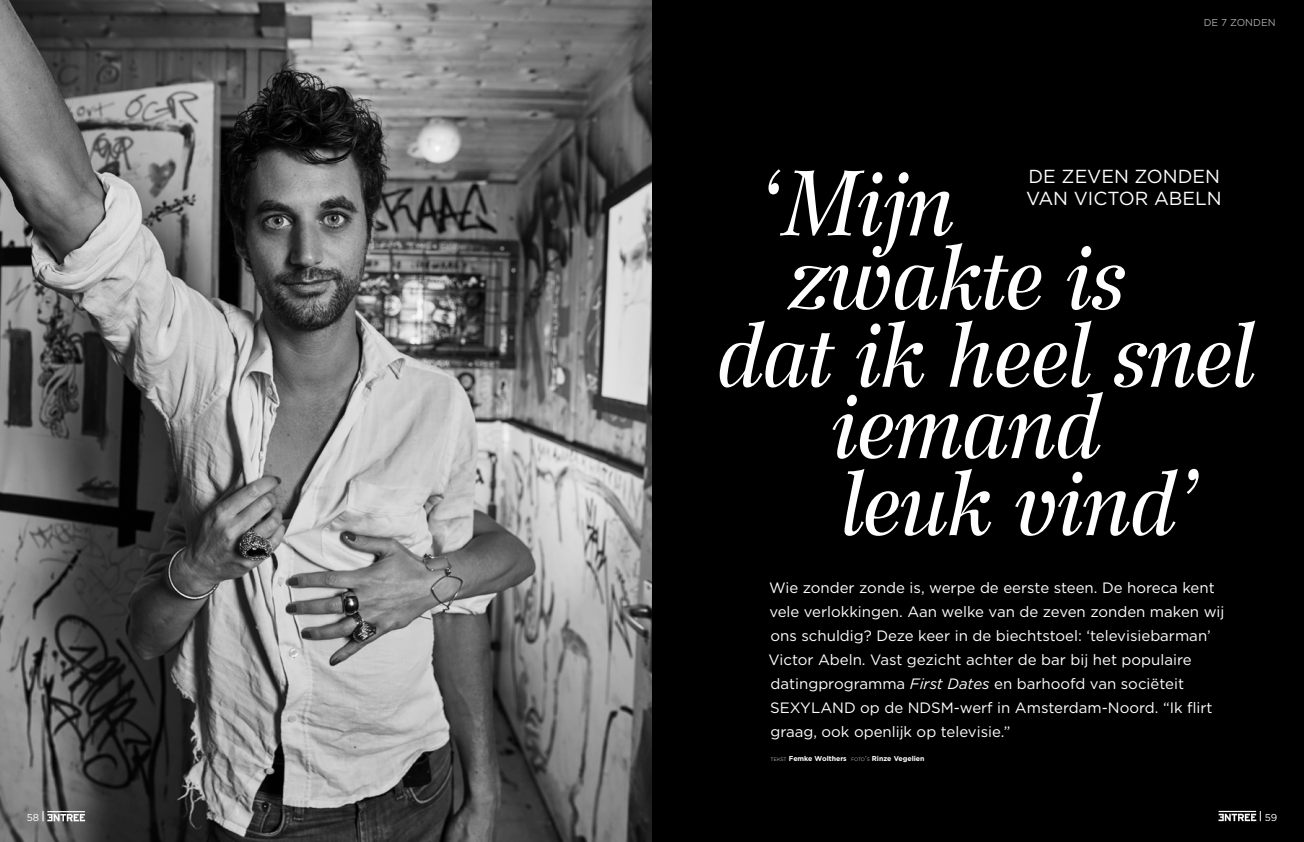
<style>
.page{position:relative;width:1304px;height:842px;background:#fff}
.page>*{position:absolute;margin:0;border:0;box-sizing:border-box;transform-origin:0 0}
.t1{font:italic 91.9px/151.3px "Wilke LT Std";letter-spacing:-.04em;color:#fff}
.t2{font:18.9px/22.6px "Gotham";color:#fff}
.t3{font:15px/24px "Gotham";color:#fff}
.t4{font:10px "Gotham";color:#a7a7a8}
.t5{font:10px "Gotham";color:#fff}
.t6{font:700 7px "Gotham";color:#fff}
.s1{font-style:italic}
.s2{font-weight:300;font-size:4.9px}
.s3{font-weight:300}
</style>
<div class="page">
<div style="left:652px;top:0;width:652px;height:842px;background:#000"></div>
<img style="left:0;top:0;width:652px;height:842px">
<svg style="left:43px;top:811px;width:42px;height:10px"></svg>
<hr style="left:47px;top:811px;width:38px;height:1px;background:#fff">
<svg style="left:1218px;top:811px;width:43px;height:10px"></svg>
<hr style="left:1219px;top:811px;width:37px;height:1px;background:#fff">
<p class="t4" style="left:1204px;top:16px;width:73px">DE 7 ZONDEN</p>
<p class="t2" style="left:1026px;top:164px;width:197px">DE ZEVEN ZONDEN<br>VAN VICTOR ABELN</p>
<h1 class="t1" style="left:789px;top:201px;width:340px">zwakte is</h1>
<h1 class="t1" style="left:715px;top:127px;width:542px;text-indent:41px">‘Mijn<br>dat ik heel snel</h1>
<h1 class="t1" style="left:830px;top:386px;width:373px;line-height:77px">iemand leuk vind’</h1>
<p class="t3" style="left:769px;top:575px;width:457px">Wie zonder zonde is, werpe de eerste steen. De horeca kent vele verlokkingen. Aan welke van de zeven zonden maken wij ons schuldig? Deze keer in de biechtstoel: ‘televisiebarman’ Victor Abeln. Vast gezicht achter de bar bij het populaire datingprogramma <span class="s1">First Dates</span> en barhoofd van sociëteit SEXYLAND op de NDSM-werf in Amsterdam-Noord. “Ik flirt graag, ook openlijk op televisie.”</p>
<p class="t6" style="left:771px;top:754px;width:156px"><span class="s2">TEKST</span> Femke Wolthers <span class="s2">FOTO</span><span class="s3">’</span><span class="s2">S</span> Rinze Vegelien</p>
<p class="t5" style="left:27px;top:811px;width:14px">58</p>
<p class="t5" style="left:1265px;top:811px;width:14px">59</p>
</div>
